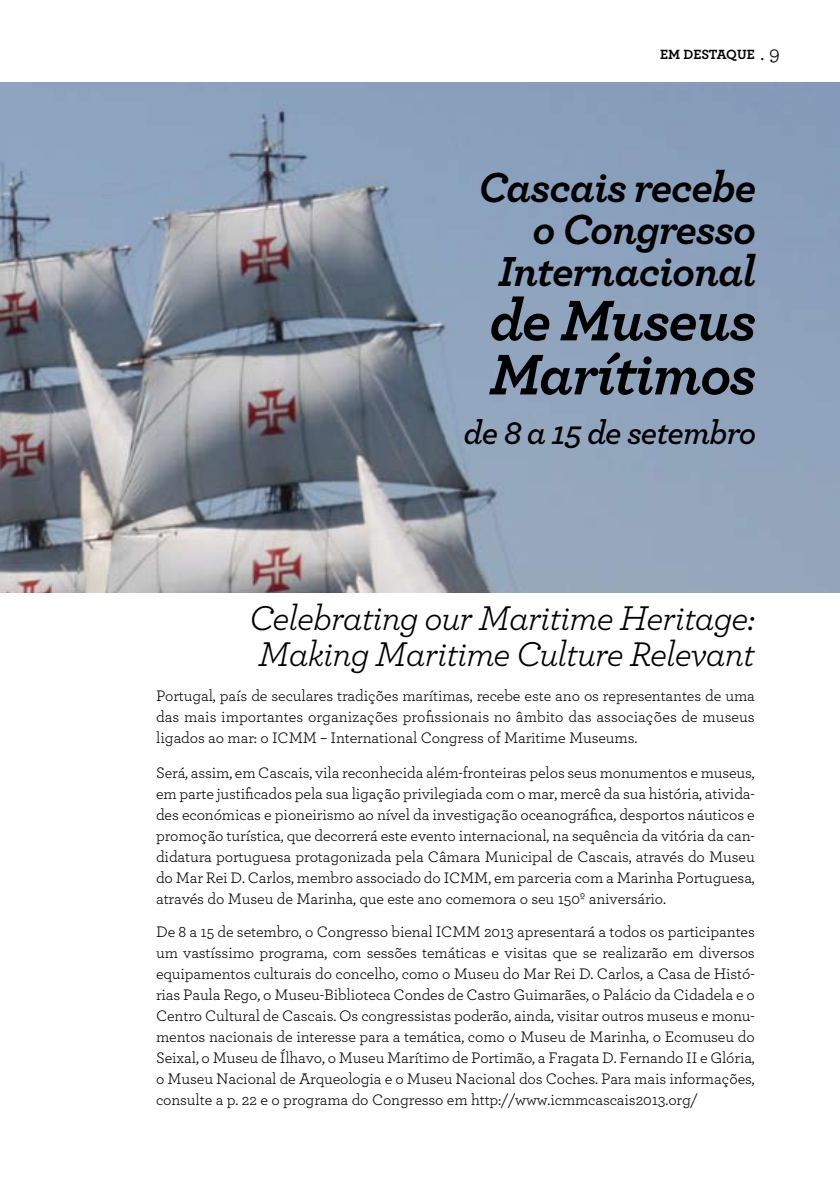
<style>
.page{position:relative;width:840px;height:1191px;background:#fff}
.page>*{position:absolute;margin:0;border:0;box-sizing:border-box;transform-origin:0 0}
.t1{font:italic 700 60px/54px "Archer";letter-spacing:-.025em;color:#000}
.t2{font:italic 700 44px/42px "Archer";letter-spacing:-.025em;color:#000;text-align:right}
.t3{font:italic 36px/36px "Archer";letter-spacing:-.025em;color:#000}
.t4{font:italic 600 34px "Archer";letter-spacing:-.025em;color:#000}
.t5{font:16px/21px "Archer";letter-spacing:-.01em;color:#000;text-align:justify}
.t6{font:700 14px "Archer";letter-spacing:-.01em;color:#000}
</style>
<div class="page">
<img style="left:0;top:82px;width:839px;height:510px">
<p class="t6" style="left:660px;top:44px;width:96px">EM DESTAQUE</p>
<h2 class="t2" style="left:478px;top:163px;width:279px">Cascais recebe o Congresso<br>Internacional</h2>
<h1 class="t1" style="left:489px;top:289px;width:268px">de Museus<br>Marítimos</h1>
<h3 class="t4" style="left:463px;top:407px;width:294px">de 8 a 15 de setembro</h3>
<h3 class="t3" style="left:249px;top:598px;width:506px">Celebrating our Maritime Heritage:<br>Making Maritime Culture Relevant</h3>
<p class="t5" style="left:156px;top:684px;width:600px">Portugal, país de seculares tradições marítimas, recebe este ano os representantes de uma das mais importantes organizações profissionais no âmbito das associações de museus ligados ao mar: o ICMM – International Congress of Maritime Museums.</p>
<p class="t5" style="left:156px;top:761px;width:600px">Será, assim, em Cascais, vila reconhecida além-fronteiras pelos seus monumentos e museus, em parte justificados pela sua ligação privilegiada com o mar, mercê da sua história, ativida&shy;des económicas e pioneirismo ao nível da investigação oceanográfica, desportos náuticos e promoção turística, que decorrerá este evento internacional, na sequência da vitória da can&shy;didatura portuguesa protagonizada pela Câmara Municipal de Cascais, através do Museu do Mar Rei D. Carlos, membro associado do ICMM, em parceria com a Marinha Portuguesa, através do Museu de Marinha, que este ano comemora o seu 150º aniversário.</p>
<p class="t5" style="left:156px;top:920px;width:600px">De 8 a 15 de setembro, o Congresso bienal ICMM 2013 apresentará a todos os participantes um vastíssimo programa, com sessões temáticas e visitas que se realizarão em diversos equipamentos culturais do concelho, como o Museu do Mar Rei D. Carlos, a Casa de Histó&shy;rias Paula Rego, o Museu-Biblioteca Condes de Castro Guimarães, o Palácio da Cidadela e o Centro Cultural de Cascais. Os congressistas poderão, ainda, visitar outros museus e monu&shy;mentos nacionais de interesse para a temática, como o Museu de Marinha, o Ecomuseu do Seixal, o Museu de Ílhavo, o Museu Marítimo de Portimão, a Fragata D. Fernando II e Glória, o Museu Nacional de Arqueologia e o Museu Nacional dos Coches. Para mais informações, consulte a p. 22 e o programa do Congresso em http://www.icmmcascais2013.org/</p>
</div>
